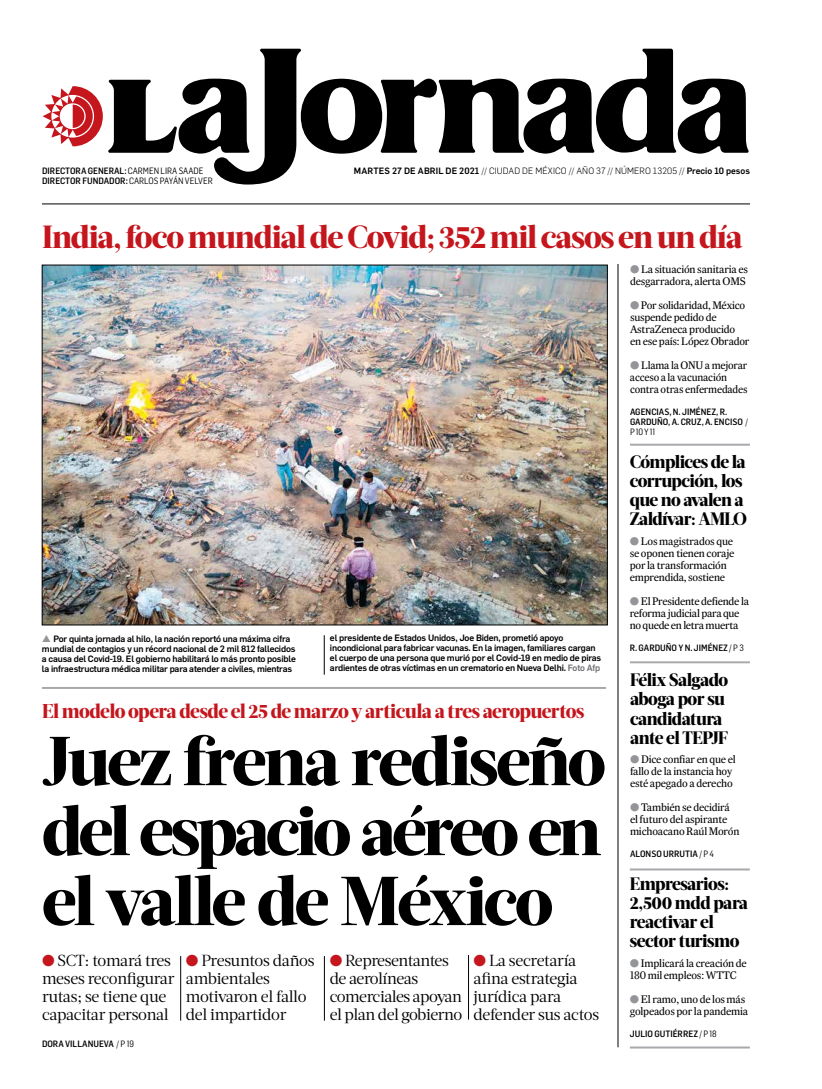
<style>
.page{position:relative;width:822px;height:1089px;background:#fff}
.page>*{position:absolute;margin:0;border:0;box-sizing:border-box;transform-origin:0 0}
.t1{font:800 69px/70px "Acta Headline";letter-spacing:-.05em;color:#000;text-align:justify}
.t2{font:800 32px "Acta Headline";letter-spacing:-.035em;color:#c4161c}
.t3{font:800 20px "Acta Headline";letter-spacing:-.035em;color:#c4161c}
.t4{font:800 18px/19px "Acta Headline";letter-spacing:-.035em;color:#000}
.t5{font:16px/18px "Acta Deck";letter-spacing:-.025em;color:#000}
.t6{font:11px/12px "Expresso Tx";letter-spacing:-.02em;color:#000}
.t7{font:500 9px/10px "Flama";letter-spacing:-.02em;color:#000}
.t8{font:500 9px/10px "Flama Semicond";color:#000}
.t9{font:300 9px "Flama";letter-spacing:.01em;color:#000}
.s1{font-weight:400}
.s2{font-weight:500}
.s3{color:#939598}
.s4{color:#6d6e71}
.s5{color:#c4161c}
</style>
<div class="page">
<svg style="left:43px;top:49px;width:706px;height:136px"></svg>
<hr style="left:42px;top:204px;width:708px;height:1px;background:#000">
<hr style="left:618px;top:264px;width:1px;height:783px;background:#000">
<hr style="left:181px;top:956px;width:1px;height:65px;background:#000">
<hr style="left:324px;top:956px;width:1px;height:65px;background:#000">
<hr style="left:468px;top:955px;width:1px;height:65px;background:#000">
<hr style="left:42px;top:687px;width:564px;height:2px;background:#a7a9ac">
<hr style="left:324px;top:635px;width:1px;height:40px;background:#000">
<hr style="left:630px;top:444px;width:120px;height:2px;background:#a7a9ac">
<hr style="left:630px;top:661px;width:120px;height:2px;background:#a7a9ac">
<hr style="left:630px;top:1047px;width:120px;height:2px;background:#a7a9ac">
<hr style="left:630px;top:868px;width:120px;height:2px;background:#a7a9ac">
<img style="left:44px;top:267px;width:562px;height:356px">
<p class="t8" style="left:42px;top:166px;width:163px">DIRECTORA GENERAL: <span class="s1">CARMEN LIRA SAADE</span></p>
<p class="t9" style="left:354px;top:164px;width:398px"><span class="s2">Martes 27 de abril de 2021</span> // CIUDAD DE MÉXICO // AÑO 37 // NÚM ERO 13205 // <span class="s2">Precio 10 pesos</span></p>
<p class="t8" style="left:42px;top:176px;width:172px">DIRECTOR FUNDADOR: <span class="s1">CARLOS PAYÁN VELVER</span></p>
<h2 class="t2" style="left:42px;top:218px;width:702px">India, foco mundial de Covid; 352 mil casos en un día</h2>
<p class="t7" style="left:42px;top:633px;width:255px"><span class="s3">▲</span> Por quinta jornada al hilo, la nación reportó una máxima cifra mundial de contagios y un récord nacional de 2 mil 812 fallecidos a causa del Covid-19. El gobierno habilitará lo más pronto posible la infraestructura médica militar para atender a civiles, mientras</p>
<p class="t7" style="left:330px;top:633px;width:273px">el presidente de Estados Unidos, Joe Biden, prometió apoyo incondicional para fabricar vacunas. En la imagen, familiares cargan el cuerpo de una persona que murió por el Covid-19 en medio de piras ardientes de otras víctimas en un crematorio en Nueva Delhi. <span class="s4">Foto Afp</span></p>
<h3 class="t3" style="left:42px;top:699px;width:544px">El modelo opera desde el 25 de marzo y articula a tres aeropuertos</h3>
<h1 class="t1" style="left:42px;top:727px;width:565px">Juez frena rediseño del espacio aéreo en el valle de México</h1>
<h3 class="t5" style="left:42px;top:952px;width:134px"><span class="s5">●</span> SCT: tomará tres meses reconfigurar rutas; se tiene que capacitar personal</h3>
<h3 class="t5" style="left:186px;top:952px;width:130px"><span class="s5">●</span> Presuntos daños ambientales motivaron el fallo del impartidor</h3>
<h3 class="t5" style="left:330px;top:952px;width:134px"><span class="s5">●</span> Representantes de aerolíneas comerciales apoyan el plan del gobierno</h3>
<h3 class="t5" style="left:474px;top:952px;width:127px"><span class="s5">●</span> La secretaría afina estrategia jurídica para defender sus actos</h3>
<p class="t8" style="left:42px;top:1038px;width:94px">DORA VILLANUEVA <span class="s1">/ P 19</span></p>
<p class="t6" style="left:630px;top:263px;width:120px"><span class="s3">●</span> La situación sanitaria es desgarradora, alerta OMS</p>
<p class="t6" style="left:630px;top:299px;width:121px"><span class="s3">●</span> Por solidaridad, México suspende pedido de<br>AstraZeneca producido<br>en ese país: López Obrador</p>
<p class="t6" style="left:630px;top:359px;width:119px"><span class="s3">●</span> Llama la ONU a mejorar acceso a la vacunación contra otras enfermedades</p>
<p class="t8" style="left:630px;top:406px;width:120px">AGENCIAS, N. JIMÉNEZ, R.<br>GARDUÑO, A. CRUZ, A. ENCISO <span class="s1">/<br>P 10 Y 11</span></p>
<h3 class="t4" style="left:630px;top:452px;width:119px">Cómplices de la corrupción, los que no avalen a<br>Zaldívar: AMLO</h3>
<p class="t6" style="left:630px;top:535px;width:106px"><span class="s3">●</span> Los magistrados que se oponen tienen coraje por la transformación emprendida, sostiene</p>
<p class="t6" style="left:630px;top:595px;width:121px"><span class="s3">●</span> El Presidente defiende la reforma judicial para que no quede en letra muerta</p>
<p class="t8" style="left:630px;top:642px;width:116px">R. GARDUÑO Y N. JIMÉNEZ <span class="s1">/ P 3</span></p>
<h3 class="t4" style="left:630px;top:671px;width:100px">Félix Salgado aboga por su candidatura ante el TEPJF</h3>
<p class="t6" style="left:630px;top:754px;width:107px"><span class="s3">●</span> Dice confiar en que el fallo de la instancia hoy esté apegado a derecho</p>
<p class="t6" style="left:630px;top:802px;width:111px"><span class="s3">●</span> También se decidirá el futuro del aspirante michoacano Raúl Morón</p>
<p class="t8" style="left:630px;top:849px;width:86px">ALONSO URRUTIA <span class="s1">/ P 4</span></p>
<h3 class="t4" style="left:630px;top:875px;width:120px">Empresarios:<br>2,500 mdd para reactivar el sector turismo</h3>
<p class="t6" style="left:630px;top:958px;width:118px"><span class="s3">●</span> Implicará la creación de<br>180 mil empleos: WTTC</p>
<p class="t6" style="left:630px;top:994px;width:120px"><span class="s3">●</span> El ramo, uno de los más golpeados por la pandemia</p>
<p class="t8" style="left:630px;top:1029px;width:88px">JULIO GUTIÉRREZ <span class="s1">/ P 18</span></p>
</div>
